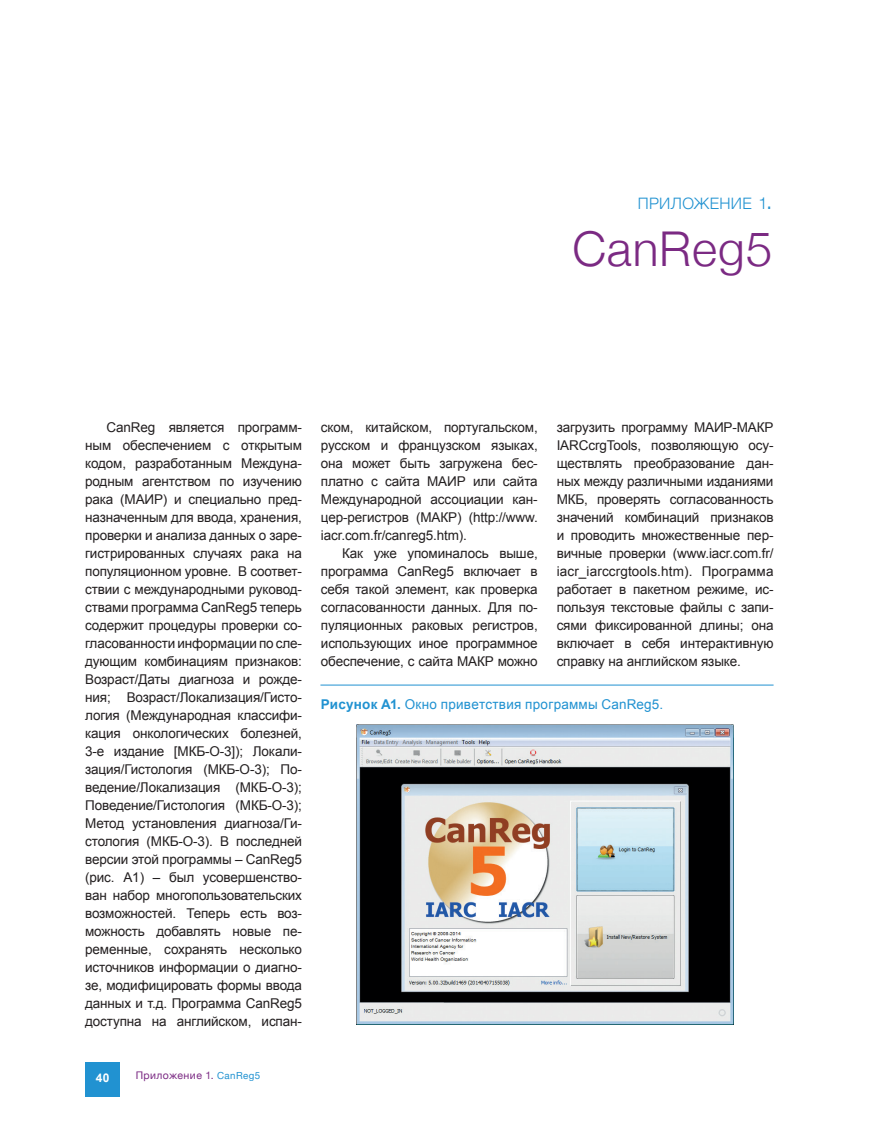
<style>
.page{position:relative;width:893px;height:1127px;background:#fff}
.page>*{position:absolute;margin:0;border:0;box-sizing:border-box;transform-origin:0 0}
.t1{font:300 48px "Helvetica Neue";letter-spacing:.02em;color:#7b2a83}
.t2{font:300 15.75px "Helvetica Neue";letter-spacing:.025em;color:#2192d1}
.t3{font:13.5px/18px "Arial";letter-spacing:-.01em;color:#231f20;text-align:justify}
.t4{font:13.5px "Arial";letter-spacing:.015em;color:#2192d1}
.t5{font:700 12px "Arial";color:#fff}
.t6{font:10.5px "Helvetica Neue";letter-spacing:.04em;color:#7b2a83}
.s1{font-size:16.5px}
.s2{font-size:22.5px}
.s3{font-weight:700}
.s4{font-size:9.75px;color:#2192d1}
</style>
<div class="page">
<div style="left:86px;top:1062px;width:34px;height:34px;background:#2192d1"></div>
<img style="left:356px;top:724px;width:378px;height:301px">
<hr style="left:320px;top:685px;width:454px;height:1px;background:#2192d1">
<p class="t2" style="left:638px;top:191px;width:136px">приложение <span class="s1">1</span><span class="s2">.</span></p>
<h1 class="t1" style="left:572px;top:211px;width:202px">CanReg5</h1>
<p class="t3" style="left:557px;top:418px;width:218px">загрузить программу МАИР-МАКР IARCcrgTools, позволяющую осу&shy;ществлять преобразование дан&shy;ных между различными изданиями МКБ, проверять согласованность значений комбинаций признаков и проводить множественные пер&shy;вичные проверки (www.iacr.com.fr/ iacr_iarccrgtools.htm). Программа работает в пакетном режиме, ис&shy;пользуя текстовые файлы с запи&shy;сями фиксированной длины; она включает в себя интерактивную справку на английском языке.</p>
<p class="t3" style="left:85px;top:418px;width:218px;text-indent:21px">CanReg является программ&shy;ным обеспечением с открытым кодом, разработанным Междуна&shy;родным агентством по изучению рака (МАИР) и специально пред&shy;назначенным для ввода, хранения, проверки и анализа данных о заре&shy;гистрированных случаях рака на популяционном уровне. В соответ&shy;ствии с международными руковод&shy;ствами программа CanReg5 теперь содержит процедуры проверки со&shy;гласованности информации по сле&shy;дующим комбинациям признаков:<br>Возраст/Даты диагноза и рожде&shy;ния; Возраст/Локализация/Гисто&shy;логия (Международная классифи&shy;кация онкологических болезней, 3-е издание [МКБ-О-3]); Локали&shy;зация/Гистология (МКБ-О-3); По&shy;ведение/Локализация (МКБ-О-3); Поведение/Гистология (МКБ-О-3); Метод установления диагноза/Ги&shy;стология (МКБ-О-3). В последней версии этой программы – CanReg5 (рис. А1) – был усовершенство&shy;ван набор многопользовательских возможностей. Теперь есть воз&shy;можность добавлять новые пе&shy;ременные, сохранять несколько источников информации о диагно&shy;зе, модифицировать формы ввода данных и т.д. Программа CanReg5 доступна на английском, испан-</p>
<p class="t3" style="left:321px;top:418px;width:218px">ском, китайском, португальском, русском и французском языках, она может быть загружена бес&shy;платно с сайта МАИР или сайта Международной ассоциации кан&shy;цер-регистров (МАКР) (http://www. iacr.com.fr/canreg5.htm).</p>
<p class="t3" style="left:321px;top:544px;width:218px;text-indent:21px">Как уже упоминалось выше, программа CanReg5 включает в себя такой элемент, как проверка согласованности данных. Для по&shy;пуляционных раковых регистров, использующих иное программное обеспечение, с сайта МАКР можно</p>
<p class="t4" style="left:321px;top:695px;width:344px"><span class="s3">Рисунок A1.</span> Окно приветствия программы CanReg5.</p>
<p class="t5" style="left:96px;top:1069px;width:15px">40</p>
<p class="t6" style="left:136px;top:1067px;width:126px">Приложение 1. <span class="s4">CanReg5</span></p>
</div>
